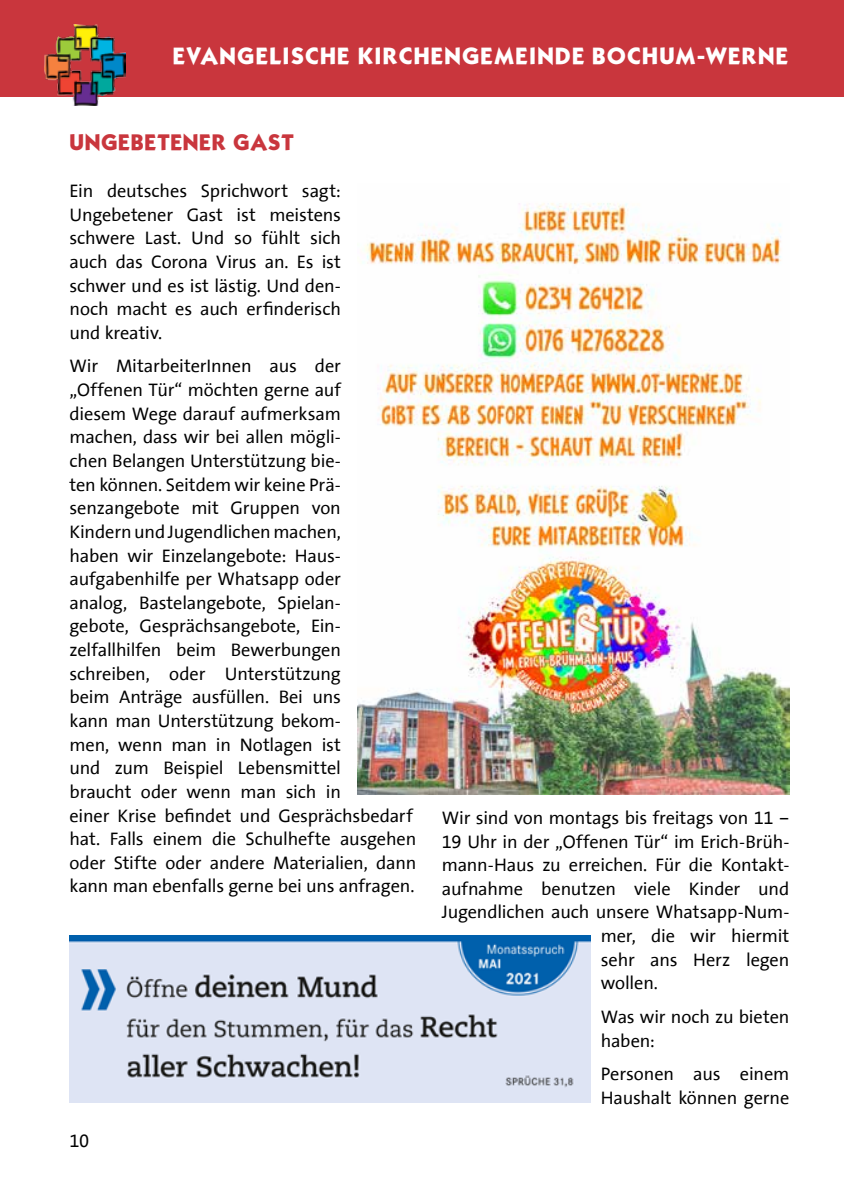
<style>
.page{position:relative;width:844px;height:1191px;background:#fff}
.page>*{position:absolute;margin:0;border:0;box-sizing:border-box;transform-origin:0 0}
.t1{font:20.12px "Kabel Bd Normal";letter-spacing:.035em;color:#fff}
.t2{font:19.25px "Kabel Bd Normal";letter-spacing:.01em;color:#c9363d}
.t3{font:18.38px/23.6px "The Sans Correspondence";letter-spacing:-.01em;color:#000}
</style>
<div class="page">
<div style="left:0;top:0;width:843px;height:97px;background:#c9363d"></div>
<img style="left:44px;top:25px;width:82px;height:81px">
<img style="left:357px;top:203px;width:432px;height:591px">
<img style="left:69px;top:935px;width:521px;height:168px">
<p class="t1" style="left:173px;top:47px;width:617px">EVANGELISCHE KIRCHENGEMEINDE BOCHUM-WERNE</p>
<p class="t2" style="left:69px;top:134px;width:226px">UNGEBETENER GAST</p>
<p class="t3" style="left:69px;top:181px;width:273px;text-align:justify">Ein deutsches Sprichwort sagt:<br>Ungebetener Gast ist meistens schwere Last. Und so fühlt sich auch das Corona Virus an. Es ist schwer und es ist lästig. Und den&shy;noch macht es auch erfinderisch und kreativ.</p>
<p class="t3" style="left:69px;top:356px;width:348px">Wir MitarbeiterInnen aus der „Offenen Tür“ möchten gerne auf<br>diesem Wege darauf aufmerksam<br>machen, dass wir bei allen mögli-<br>chen Belangen Unterstützung bie-<br>ten können. Seitdem wir keine Prä&shy;senzangebote mit Gruppen von<br>Kindern und Jugendlichen machen,<br>haben wir Einzelangebote: Haus&shy;aufgabenhilfe per Whatsapp oder<br>analog, Bastelangebote, Spielan-<br>gebote, Gesprächsangebote, Ein&shy;zelfallhilfen beim Bewerbungen schreiben, oder Unterstützung<br>beim Anträge ausfüllen. Bei uns<br>kann man Unterstützung bekom-<br>men, wenn man in Notlagen ist<br>und zum Beispiel Lebensmittel<br>braucht oder wenn man sich in<br>einer Krise befindet und Gesprächsbedarf hat. Falls einem die Schulhefte ausgehen oder Stifte oder andere Materialien, dann kann man ebenfalls gerne bei uns anfragen.</p>
<p class="t3" style="left:69px;top:1131px;width:21px">10</p>
<p class="t3" style="left:441px;top:807px;width:349px">Wir sind von montags bis freitags von 11 –</p>
<p class="t3" style="left:441px;top:831px;width:349px">19 Uhr in der „Offenen Tür“ im Erich-Brüh-</p>
<p class="t3" style="left:441px;top:855px;width:349px">mann-Haus zu erreichen. Für die Kontakt-</p>
<p class="t3" style="left:441px;top:878px;width:349px">aufnahme benutzen viele Kinder und</p>
<p class="t3" style="left:441px;top:902px;width:349px">Jugendlichen auch unsere Whatsapp-Num-</p>
<p class="t3" style="left:600px;top:926px;width:190px">mer, die wir hiermit</p>
<p class="t3" style="left:600px;top:949px;width:190px">sehr ans Herz legen</p>
<p class="t3" style="left:600px;top:973px;width:59px">wollen.</p>
<p class="t3" style="left:600px;top:1006px;width:190px">Was wir noch zu bieten haben:</p>
<p class="t3" style="left:600px;top:1064px;width:190px">Personen aus einem<br>Haushalt können gerne</p>
</div>
